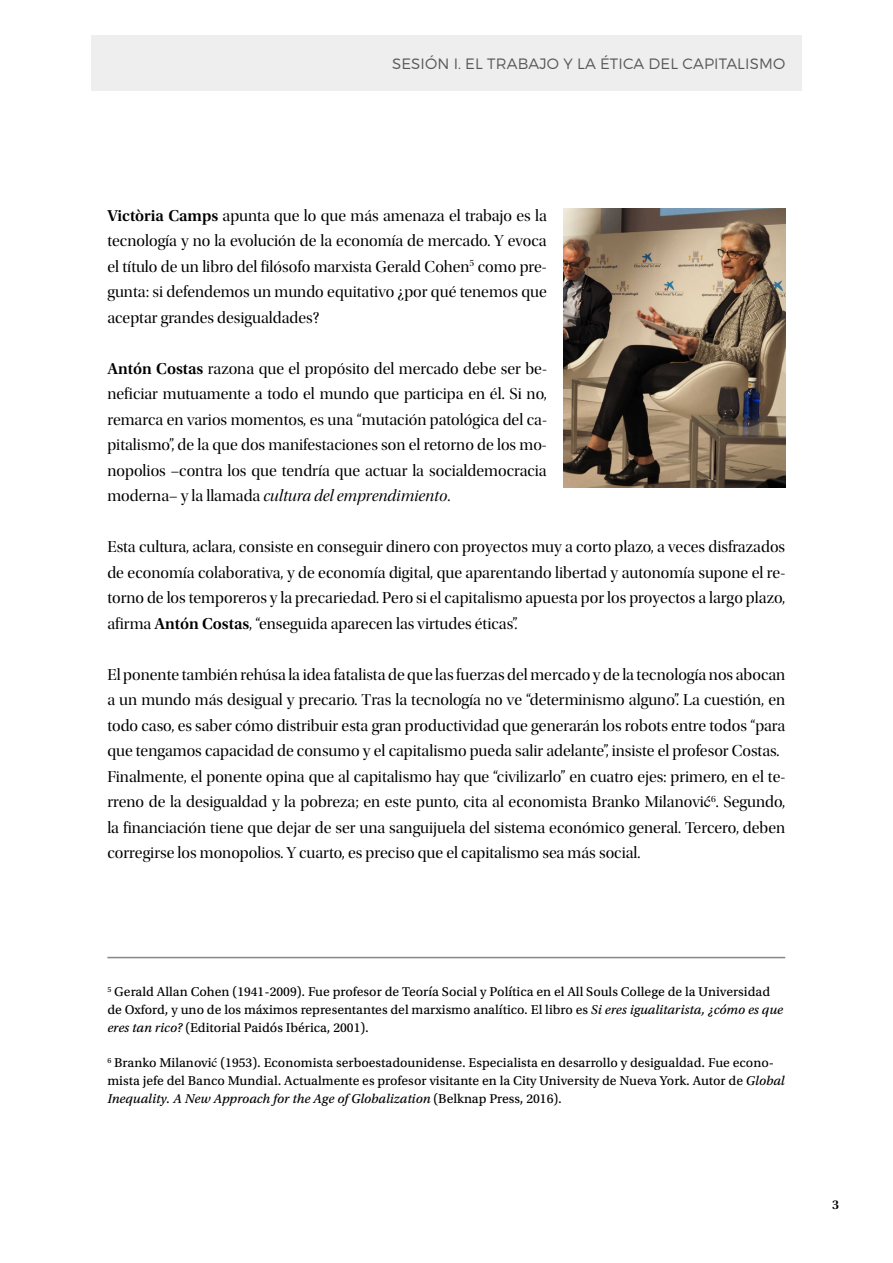
<style>
.page{position:relative;width:893px;height:1263px;background:#fff}
.page>*{position:absolute;margin:0;border:0;box-sizing:border-box;transform-origin:0 0}
.t1{font:16.5px/25.5px "Utopia Std Disp";color:#000;text-align:justify}
.t2{font:16.5px "Utopia Std Disp It";color:#000}
.t3{font:300 15px "Montserrat";letter-spacing:.01em;color:#575756}
.t4{font:13.5px/17.7px "Utopia Std Capt";color:#000}
.t5{font:13.5px "Utopia Std Capt It";color:#000}
.t6{font:13.5px "Utopia Std Semibold Subh";color:#000}
.s1{font-family:"Utopia Std Semibold Subh"}
.s2{font-family:"Utopia Std Disp"}
.s3{font-family:"Times"}
.s4{font-family:"Utopia Std Capt It"}
.s5{font-family:"Utopia Std Capt"}
</style>
<div class="page">
<hr style="left:107px;top:957px;width:678px;height:1px;background:#878787">
<img style="left:564px;top:209px;width:221px;height:279px">
<div style="left:91px;top:35px;width:710px;height:55px;background:#eee"></div>
<p class="t3" style="left:392px;top:54px;width:395px">SESIÓN I. EL TRABAJO Y LA ÉTICA DEL CAPITALISMO</p>
<p class="t1" style="left:107px;top:203px;width:441px"><span class="s1">Victòria Camps</span> apunta que lo que más amenaza el trabajo es la tecnología y no la evolución de la economía de mercado. Y evoca el título de un libro del filósofo marxista Gerald Cohen<sup>5</sup> como pre&shy;gunta: si defendemos un mundo equitativo ¿por qué tenemos que aceptar grandes desigualdades?</p>
<p class="t1" style="left:107px;top:356px;width:441px"><span class="s1">Antón Costas</span> razona que el propósito del mercado debe ser be&shy;neficiar mutuamente a todo el mundo que participa en él. Si no, remarca en varios momentos, es una “mutación patológica del ca&shy;pitalismo”, de la que dos manifestaciones son el retorno de los mo&shy;nopolios –contra los que tendría que actuar la socialdemocracia</p>
<p class="t2" style="left:107px;top:487px;width:344px"><span class="s2">moderna– y la llamada</span> cultura del emprendimiento<span class="s2">.</span></p>
<p class="t1" style="left:107px;top:534px;width:679px">Esta cultura, aclara, consiste en conseguir dinero con proyectos muy a corto plazo, a veces disfrazados de economía colaborativa, y de economía digital, que aparentando libertad y autonomía supone el re&shy;torno de los temporeros y la precariedad. Pero si el capitalismo apuesta por los proyectos a largo plazo, afirma <span class="s1">Antón Costas</span>, “enseguida aparecen las virtudes éticas”.</p>
<p class="t1" style="left:107px;top:662px;width:679px;text-align:left">El ponente también rehúsa la idea fatalista de que las fuerzas del mercado y de la tecnología nos abocan a un mundo más desigual y precario. Tras la tecnología no ve “determinismo alguno”. La cuestión, en todo caso, es saber cómo distribuir esta gran productividad que generarán los robots entre todos “para que tengamos capacidad de consumo y el capitalismo pueda salir adelante”, insiste el profesor Costas.<br>Finalmente, el ponente opina que al capitalismo hay que “civilizarlo” en cuatro ejes: primero, en el te&shy;rreno de la desigualdad y la pobreza; en este punto, cita al economista Branko Milanovi<span class="s3">ć</span><sup>6</sup>. Segundo, la financiación tiene que dejar de ser una sanguijuela del sistema económico general. Tercero, deben corregirse los monopolios. Y cuarto, es preciso que el capitalismo sea más social.</p>
<p class="t4" style="left:107px;top:983px;width:677px"><sup>5</sup> Gerald Allan Cohen (1941-2009). Fue profesor de Teoría Social y Política en el All Souls College de la Universidad de Oxford, y uno de los máximos representantes del marxismo analítico. El libro es <span class="s4">Si eres igualitarista, ¿cómo es que eres tan rico?</span> (Editorial Paidós Ibérica, 2001).</p>
<p class="t4" style="left:107px;top:1054px;width:679px"><sup>6</sup> Branko Milanovi<span class="s3">ć</span> (1953). Economista serboestadounidense. Especialista en desarrollo y desigualdad. Fue econo&shy;mista jefe del Banco Mundial. Actualmente es profesor visitante en la City University de Nueva York. Autor de <span class="s4">Global</span></p>
<p class="t5" style="left:107px;top:1091px;width:456px">Inequality. A New Approach for the Age of Globalization <span class="s5">(Belknap Press, 2016).</span></p>
<p class="t6" style="left:832px;top:1197px;width:8px">3</p>
</div>
